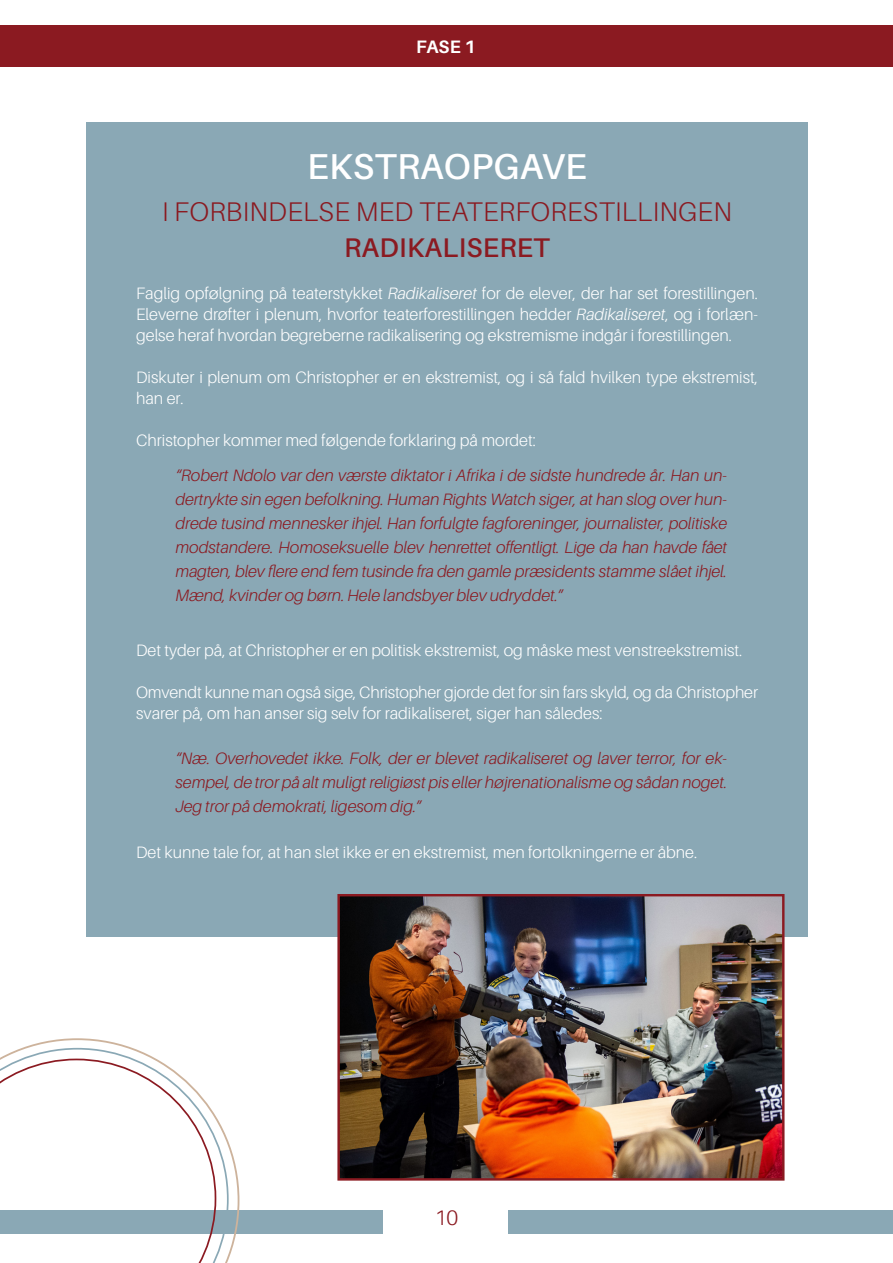
<style>
.page{position:relative;width:893px;height:1263px;background:#fff}
.page>*{position:absolute;margin:0;border:0;box-sizing:border-box;transform-origin:0 0}
.t1{font:600 36px "Aileron";letter-spacing:.01em;color:#fff}
.t2{font:300 27px "Aileron";letter-spacing:.01em;color:#8b1a21}
.t3{font:600 27px "Aileron";letter-spacing:.01em;color:#8b1a21}
.t4{font:300 21px "Aileron";color:#8b1a21}
.t5{font:700 18px "Aileron";color:#fff}
.t6{font:300 16.5px/21px "Aileron";color:#fff}
.t7{font:italic 300 16.5px/24px "Aileron";color:#8b1a21;text-align:justify}
.s1{font-style:italic}
</style>
<div class="page">
<div style="left:0;top:1210px;width:383px;height:24px;background:#8aa8b5"></div>
<div style="left:0;top:26px;width:893px;height:41px;background:#8b1a21"></div>
<div style="left:508px;top:1210px;width:385px;height:24px;background:#8aa8b5"></div>
<div style="left:86px;top:122px;width:722px;height:814px;background:#8aa8b5"></div>
<img style="left:340px;top:897px;width:441px;height:280px">
<div style="left:337px;top:894px;width:447px;height:286px;border:2px solid #8b1a21"></div>
<svg style="left:22px;top:1038px;width:217px;height:220px"></svg>
<svg style="left:0;top:1048px;width:229px;height:215px"></svg>
<svg style="left:0;top:1058px;width:216px;height:205px"></svg>
<p class="t5" style="left:416px;top:37px;width:61px">FASE 1</p>
<p class="t1" style="left:307px;top:146px;width:281px">EKSTRAOPGAVE</p>
<p class="t2" style="left:162px;top:196px;width:571px">I FORBINDELSE MED TEATERFORESTILLINGEN</p>
<p class="t3" style="left:344px;top:232px;width:207px">RADIKALISERET</p>
<p class="t6" style="left:136px;top:283px;width:623px;text-align:justify">Faglig opfølgning på teaterstykket <span class="s1">Radikaliseret</span> for de elever, der har set forestillingen.<br>Eleverne drøfter i plenum, hvorfor teaterforestillingen hedder <span class="s1">Radikaliseret</span>, og i forlæn&shy;gelse heraf hvordan begreberne radikalisering og ekstremisme indgår i forestillingen.</p>
<p class="t6" style="left:136px;top:367px;width:623px">Diskuter i plenum om Christopher er en ekstremist, og i så fald hvilken type ekstremist, han er.</p>
<p class="t6" style="left:136px;top:430px;width:401px">Christopher kommer med følgende forklaring på mordet:</p>
<p class="t7" style="left:175px;top:463px;width:553px">“Robert Ndolo var den værste diktator i Afrika i de sidste hundrede år. Han un&shy;dertrykte sin egen befolkning. Human Rights Watch siger, at han slog over hun&shy;drede tusind mennesker ihjel. Han forfulgte fagforeninger, journalister, politiske modstandere. Homoseksuelle blev henrettet offentligt. Lige da han havde fået magten, blev flere end fem tusinde fra den gamle præsidents stamme slået ihjel.<br>Mænd, kvinder og børn. Hele landsbyer blev udryddet.”</p>
<p class="t6" style="left:136px;top:640px;width:608px">Det tyder på, at Christopher er en politisk ekstremist, og måske mest venstreekstremist.</p>
<p class="t6" style="left:136px;top:682px;width:623px">Omvendt kunne man også sige, Christopher gjorde det for sin fars skyld, og da Christopher svarer på, om han anser sig selv for radikaliseret, siger han således:</p>
<p class="t7" style="left:175px;top:747px;width:553px">“Næ. Overhovedet ikke. Folk, der er blevet radikaliseret og laver terror, for ek&shy;sempel, de tror på alt muligt religiøst pis eller højrenationalisme og sådan noget.<br>Jeg tror på demokrati, ligesom dig.”</p>
<p class="t6" style="left:136px;top:842px;width:563px">Det kunne tale for, at han slet ikke er en ekstremist, men fortolkningerne er åbne.</p>
<p class="t4" style="left:435px;top:1206px;width:25px">10</p>
</div>
